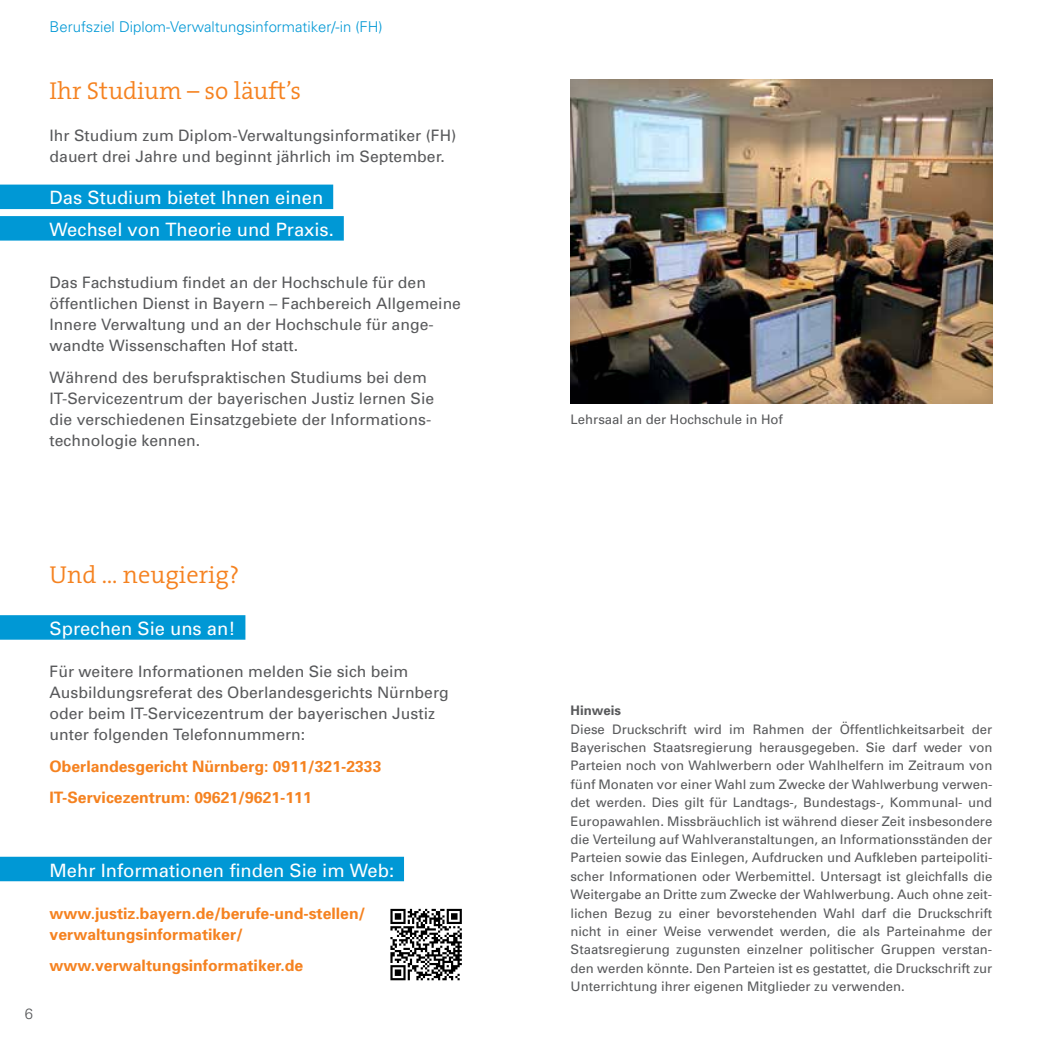
<style>
.page{position:relative;width:1042px;height:1042px;background:#fff}
.page>*{position:absolute;margin:0;border:0;box-sizing:border-box;transform-origin:0 0}
.t1{font:300 24.5px "The Serif";color:#f58220}
.t2{font:18.38px/31.5px "Univers";color:#fff}
.t3{font:15.75px/21px "Univers";color:#58595b}
.t4{font:700 15.75px/31.5px "Univers";color:#f58220}
.t5{font:300 14.88px "Univers";color:#0098d5}
.t6{font:300 14.88px "Univers";color:#58595b}
.t7{font:13.12px/18.4px "Univers";color:#58595b;text-align:justify}
.t8{font:700 13.12px "Univers";color:#58595b}
</style>
<div class="page">
<div style="left:0;top:185px;width:333px;height:24px;background:#0098d5"></div>
<div style="left:0;top:216px;width:344px;height:25px;background:#0098d5"></div>
<div style="left:0;top:615px;width:245px;height:25px;background:#0098d5"></div>
<div style="left:0;top:857px;width:404px;height:24px;background:#0098d5"></div>
<div style="left:568px;top:77px;width:425px;height:327px;background:#58595b;opacity:.2"></div>
<svg style="left:390px;top:908px;width:72px;height:73px"></svg>
<svg style="left:390px;top:909px;width:72px;height:71px"></svg>
<p class="t5" style="left:50px;top:18px;width:335px">Berufsziel Diplom-Verwaltungsinformatiker/-in (FH)</p>
<h1 class="t1" style="left:50px;top:71px;width:253px">Ihr Studium – so läuft’s</h1>
<p class="t3" style="left:50px;top:125px;width:408px">Ihr Studium zum Diplom-Verwaltungsinformatiker (FH) dauert drei Jahre und beginnt jährlich im September.</p>
<h2 class="t2" style="left:50px;top:182px;width:286px">Das Studium bietet Ihnen einen<br>Wechsel von Theorie und Praxis.</h2>
<p class="t3" style="left:50px;top:272px;width:413px">Das Fachstudium findet an der Hochschule für den öffentlichen Dienst in Bayern – Fachbereich Allgemeine Innere Verwaltung und an der Hochschule für ange&shy;wandte Wissenschaften Hof statt.</p>
<p class="t3" style="left:50px;top:367px;width:386px">Während des berufspraktischen Studiums bei dem IT-Servicezentrum der bayerischen Justiz lernen Sie die verschiedenen Einsatzgebiete der Informations&shy;technologie kennen.</p>
<h1 class="t1" style="left:50px;top:554px;width:191px">Und … neugierig?</h1>
<h2 class="t2" style="left:50px;top:612px;width:187px">Sprechen Sie uns an!</h2>
<p class="t3" style="left:50px;top:661px;width:401px">Für weitere Informationen melden Sie sich beim Ausbildungsreferat des Oberlandesgerichts Nürnberg oder beim IT-Servicezentrum der bayerischen Justiz unter folgenden Telefonnummern:</p>
<p class="t4" style="left:50px;top:749px;width:333px">Oberlandesgericht Nürnberg: 0911/321-2333<br>IT-Servicezentrum: 09621/9621-111</p>
<p class="t6" style="left:25px;top:1005px;width:10px">6</p>
<h2 class="t2" style="left:50px;top:854px;width:346px">Mehr Informationen finden Sie im Web:</h2>
<p class="t4" style="left:50px;top:902px;width:317px;line-height:21px">www.justiz.bayern.de/berufe-und-stellen/ verwaltungsinformatiker/</p>
<p class="t4" style="left:50px;top:949px;width:255px">www.verwaltungsinformatiker.de</p>
<p class="t7" style="left:570px;top:409px;width:214px">Lehrsaal an der Hochschule in Hof</p>
<p class="t8" style="left:570px;top:702px;width:52px">Hinweis</p>
<p class="t7" style="left:570px;top:719px;width:423px">Diese Druckschrift wird im Rahmen der Öffentlichkeitsarbeit der Bayerischen Staatsregierung herausgegeben. Sie darf weder von Parteien noch von Wahlwerbern oder Wahlhelfern im Zeitraum von fünf Monaten vor einer Wahl zum Zwecke der Wahlwerbung verwen&shy;det werden. Dies gilt für Landtags-, Bundestags-, Kommunal- und Europawahlen. Missbräuchlich ist während dieser Zeit insbesondere die Verteilung auf Wahlveranstaltungen, an Informationsständen der Parteien sowie das Einlegen, Aufdrucken und Aufkleben parteipoliti&shy;scher Informationen oder Werbemittel. Untersagt ist gleichfalls die Weitergabe an Dritte zum Zwecke der Wahlwerbung. Auch ohne zeit&shy;lichen Bezug zu einer bevorstehenden Wahl darf die Druckschrift nicht in einer Weise verwendet werden, die als Parteinahme der Staatsregierung zugunsten einzelner politischer Gruppen verstan&shy;den werden könnte. Den Parteien ist es gestattet, die Druckschrift zur Unterrichtung ihrer eigenen Mitglieder zu verwenden.</p>
</div>
